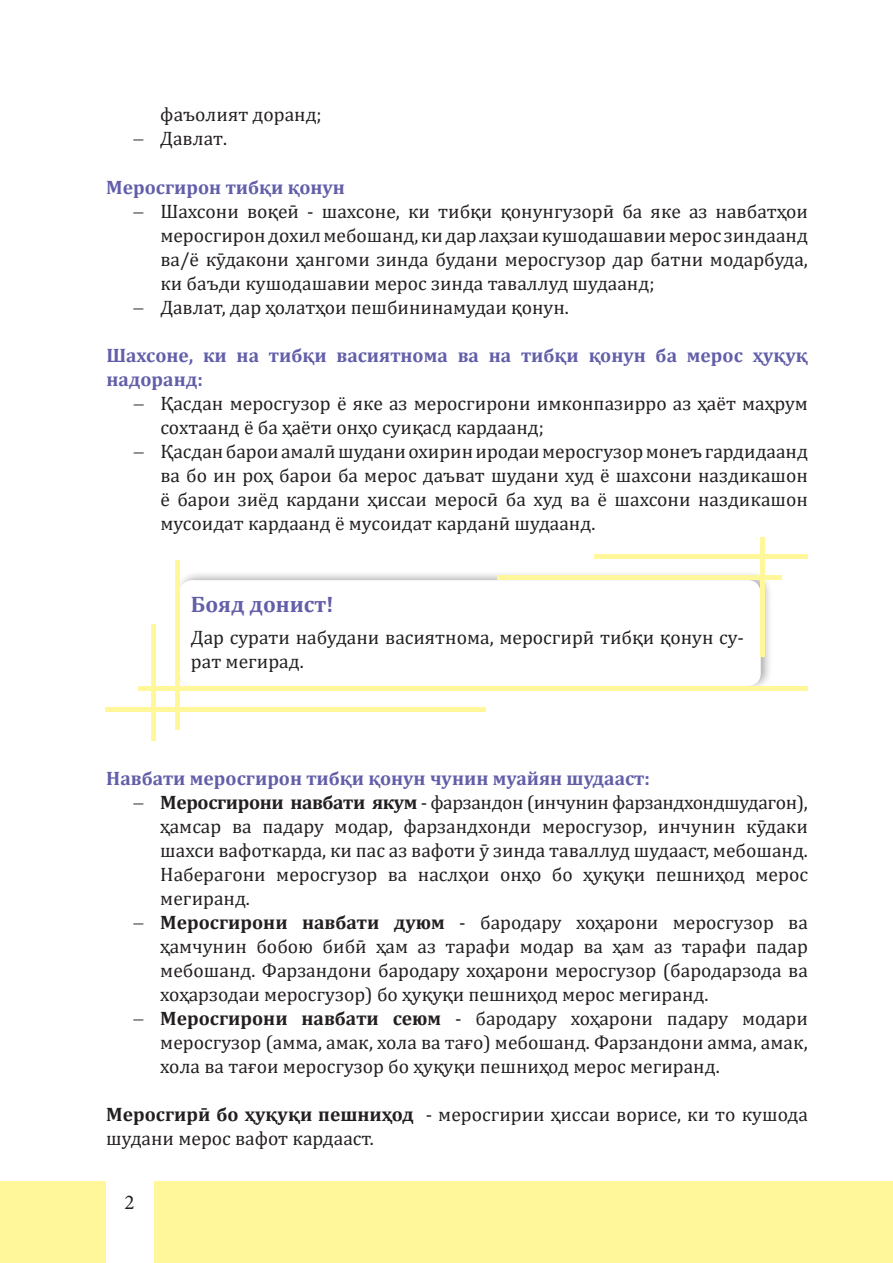
<style>
.page{position:relative;width:893px;height:1263px;background:#fff}
.page>*{position:absolute;margin:0;border:0;box-sizing:border-box;transform-origin:0 0}
.t1{font:700 22.5px "Cambria";color:#625ea9}
.t2{font:21px "Minion Pro";color:#231f20}
.t3{font:19.5px/24px "Cambria";color:#231f20}
.t4{font:700 19.5px/24px "Cambria";color:#625ea9}
.t5{font:19.5px "Cambria";letter-spacing:-.02em;color:#231f20}
.s1{font-weight:700}
</style>
<div class="page">
<div style="left:0;top:1181px;width:893px;height:82px;background:#fff79a"></div>
<div style="left:106px;top:1168px;width:47px;height:95px;background:#fff"></div>
<svg style="left:106px;top:537px;width:701px;height:203px"></svg>
<p class="t3" style="left:133px;top:103px;width:190px;text-indent:27px">фаъолият доранд; − Давлат.</p>
<p class="t4" style="left:106px;top:174px;width:240px">Меросгирон тибқи қонун</p>
<p class="t3" style="left:133px;top:199px;width:676px">− Шахсони воқеӣ - шахсоне, ки тибқи қонунгузорӣ ба яке аз навбатҳои</p>
<p class="t3" style="left:160px;top:223px;width:649px">меросгирон дохил мебошанд, ки дар лаҳзаи кушодашавии мерос зиндаанд</p>
<p class="t3" style="left:160px;top:247px;width:649px">ва/ё кӯдакони ҳангоми зинда будани меросгузор дар батни модарбуда,</p>
<p class="t3" style="left:160px;top:271px;width:496px">ки баъди кушодашавии мерос зинда таваллуд шудаанд;</p>
<p class="t3" style="left:133px;top:295px;width:437px">− Давлат, дар ҳолатҳои пешбининамудаи қонун.</p>
<p class="t4" style="left:106px;top:342px;width:703px">Шахсоне, ки на тибқи васиятнома ва на тибқи қонун ба мерос ҳуқуқ надоранд:</p>
<p class="t3" style="left:133px;top:391px;width:676px">− Қасдан меросгузор ё яке аз меросгирони имконпазирро аз ҳаёт маҳрум</p>
<p class="t3" style="left:160px;top:415px;width:385px">сохтаанд ё ба ҳаёти онҳо суиқасд кардаанд;</p>
<p class="t3" style="left:133px;top:439px;width:676px">− Қасдан барои амалӣ шудани охирин иродаи меросгузор монеъ гардидаанд</p>
<p class="t3" style="left:160px;top:463px;width:649px">ва бо ин роҳ барои ба мерос даъват шудани худ ё шахсони наздикашон</p>
<p class="t3" style="left:160px;top:487px;width:649px">ё барои зиёд кардани ҳиссаи меросӣ ба худ ва ё шахсони наздикашон</p>
<p class="t3" style="left:160px;top:511px;width:436px">мусоидат кардаанд ё мусоидат карданӣ шудаанд.</p>
<p class="t1" style="left:191px;top:589px;width:144px">Бояд донист!</p>
<p class="t3" style="left:191px;top:626px;width:554px;line-height:23.4px">Дар сурати набудани васиятнома, меросгирӣ тибқи қонун су&shy;рат мегирад.</p>
<p class="t4" style="left:106px;top:765px;width:545px">Навбати меросгирон тибқи қонун чунин муайян шудааст:</p>
<p class="t5" style="left:133px;top:791px;width:676px">− <span class="s1">Меросгирони навбати якум</span> - фарзандон (инчунин фарзандхондшудагон),</p>
<p class="t3" style="left:160px;top:814px;width:649px">ҳамсар ва падару модар, фарзандхонди меросгузор, инчунин кӯдаки</p>
<p class="t3" style="left:160px;top:838px;width:649px">шахси вафоткарда, ки пас аз вафоти ӯ зинда таваллуд шудааст, мебошанд.</p>
<p class="t3" style="left:160px;top:862px;width:649px">Наберагони меросгузор ва наслҳои онҳо бо ҳуқуқи пешниҳод мерос</p>
<p class="t3" style="left:160px;top:886px;width:91px">мегиранд.</p>
<p class="t3" style="left:133px;top:910px;width:676px">− <span class="s1">Меросгирони навбати дуюм</span> - бародару хоҳарони меросгузор ва</p>
<p class="t3" style="left:160px;top:934px;width:649px">ҳамчунин бобою бибӣ ҳам аз тарафи модар ва ҳам аз тарафи падар</p>
<p class="t3" style="left:160px;top:958px;width:649px">мебошанд. Фарзандони бародару хоҳарони меросгузор (бародарзода ва</p>
<p class="t3" style="left:160px;top:982px;width:550px">хоҳарзодаи меросгузор) бо ҳуқуқи пешниҳод мерос мегиранд.</p>
<p class="t3" style="left:133px;top:1006px;width:676px">− <span class="s1">Меросгирони навбати сеюм</span> - бародару хоҳарони падару модари</p>
<p class="t3" style="left:160px;top:1030px;width:649px">меросгузор (амма, амак, хола ва тағо) мебошанд. Фарзандони амма, амак,</p>
<p class="t3" style="left:160px;top:1054px;width:561px">хола ва тағои меросгузор бо ҳуқуқи пешниҳод мерос мегиранд.</p>
<p class="t3" style="left:106px;top:1102px;width:703px"><span class="s1">Меросгирӣ бо ҳуқуқи пешниҳод</span> - меросгирии ҳиссаи ворисе, ки то кушода шудани мерос вафот кардааст.</p>
<p class="t2" style="left:125px;top:1188px;width:12px">2</p>
</div>
